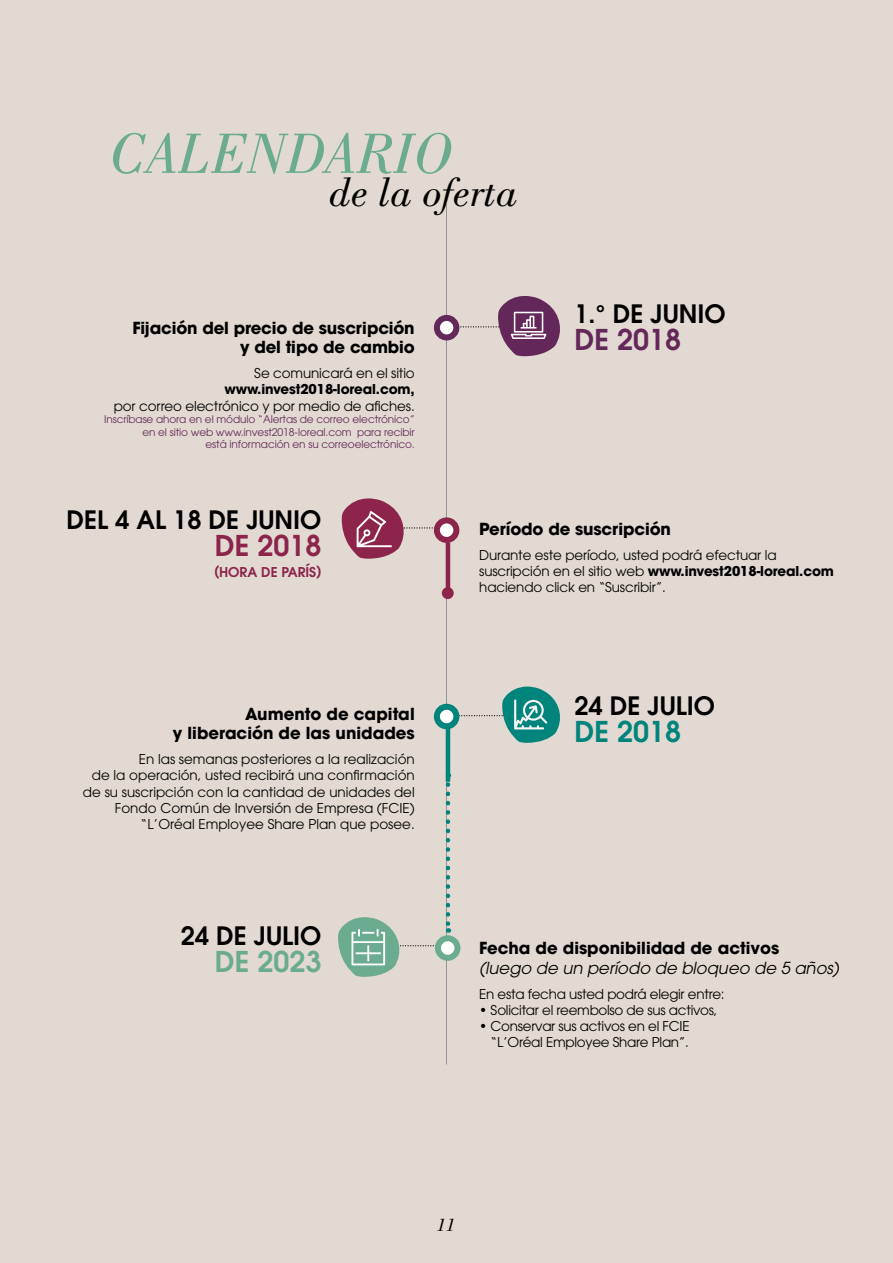
<style>
.page{position:relative;width:893px;height:1263px;background:#e2dad2}
.page>*{position:absolute;margin:0;border:0;box-sizing:border-box;transform-origin:0 0}
.t1{font:italic 60px "Bodoni BT";color:#6bab8f}
.t2{font:italic 43.5px "Bodoni BT";color:#000}
.t3{font:600 28.5px "ITC Avant Garde Std";color:#642759}
.t4{font:600 28.5px "ITC Avant Garde Std";color:#8c244b}
.t5{font:600 28.5px "ITC Avant Garde Std";color:#00847b}
.t6{font:600 28.5px "ITC Avant Garde Std";color:#6bab8f}
.t7{font:600 25.2px "ITC Avant Garde Std";color:#000}
.t8{font:italic 19.5px "Bodoni BT";color:#000}
.t9{font:700 16.5px/19.8px "ITC Avant Garde Std";color:#000;text-align:right}
.t10{font:italic 16.5px "ITC Avant Garde Std";color:#000}
.t11{font:13.5px/16.2px "ITC Avant Garde Std";letter-spacing:-.01em;color:#000;text-align:right}
.t12{font:700 13.5px "ITC Avant Garde Std";letter-spacing:-.01em;color:#000}
.t13{font:600 13.5px "ITC Avant Garde Std";color:#8c244b}
.t14{font:10.5px/12.6px "ITC Avant Garde Std";letter-spacing:-.01em;color:#642759;text-align:right}
.s1{font-weight:700}
</style>
<div class="page">
<hr style="left:446px;top:204px;width:1px;height:860px;background:#939598">
<div style="left:437px;top:318px;width:19px;height:19px;background:#fff;border-radius:50%"></div>
<div style="left:434px;top:315px;width:25px;height:25px;border:6px solid #642759;border-radius:50%"></div>
<svg style="left:446px;top:296px;width:114px;height:60px"></svg>
<div style="left:437px;top:707px;width:19px;height:19px;background:#fff;border-radius:50%"></div>
<div style="left:434px;top:704px;width:25px;height:25px;border:6px solid #00847b;border-radius:50%"></div>
<div style="left:437px;top:520px;width:19px;height:20px;background:#fff;border-radius:50%"></div>
<div style="left:434px;top:517px;width:25px;height:26px;border:6px solid #8c244b;border-radius:50%"></div>
<svg style="left:341px;top:498px;width:100px;height:61px"></svg>
<svg style="left:454px;top:686px;width:106px;height:57px"></svg>
<hr style="left:446px;top:542px;width:4px;height:53px;background:#8c244b">
<hr style="left:446px;top:727px;width:4px;height:55px;background:#00847b">
<svg style="left:446px;top:784px;width:4px;height:149px"></svg>
<div style="left:442px;top:587px;width:12px;height:12px;background:#8c244b;border-radius:50%"></div>
<div style="left:438px;top:938px;width:19px;height:20px;background:#fff;border-radius:50%"></div>
<div style="left:435px;top:935px;width:25px;height:26px;border:6px solid #6bab8f;border-radius:50%"></div>
<svg style="left:338px;top:917px;width:102px;height:60px"></svg>
<h1 class="t1" style="left:111px;top:117px;width:345px">CALENDARIO</h1>
<h2 class="t2" style="left:330px;top:165px;width:190px">de la oferta</h2>
<p class="t9" style="left:132px;top:317px;width:284px">Fijación del precio de suscripción y del tipo de cambio</p>
<p class="t11" style="left:254px;top:365px;width:162px">Se comunicará en el sitio</p>
<p class="t12" style="left:224px;top:380px;width:192px">www.invest2018-loreal.com,</p>
<p class="t11" style="left:114px;top:397px;width:302px">por correo electrónico y por medio de afiches.</p>
<p class="t14" style="left:104px;top:413px;width:312px">Inscríbase ahora en el módulo “Alertas de correo electrónico” en el sitio web www.invest2018-loreal.com para recibir<br>está información en su correoelectrónico.</p>
<h3 class="t7" style="left:574px;top:297px;width:153px">1.° DE JUNIO</h3>
<h3 class="t3" style="left:574px;top:321px;width:108px">DE 2018</h3>
<h3 class="t7" style="left:66px;top:503px;width:257px">DEL 4 AL 18 DE JUNIO</h3>
<h3 class="t4" style="left:215px;top:527px;width:108px">DE 2018</h3>
<p class="t13" style="left:214px;top:563px;width:109px">(HORA DE PARÍS)</p>
<p class="t9" style="left:173px;top:703px;width:243px">Aumento de capital<br>y liberación de las unidades</p>
<p class="t11" style="left:83px;top:751px;width:333px">En las semanas posteriores a la realización<br>de la operación, usted recibirá una confirmación de su suscripción con la cantidad de unidades del Fondo Común de Inversión de Empresa (FCIE) “L’Oréal Employee Share Plan que posee.</p>
<h3 class="t7" style="left:181px;top:919px;width:142px">24 DE JULIO</h3>
<h3 class="t6" style="left:215px;top:943px;width:108px">DE 2023</h3>
<p class="t9" style="left:479px;top:519px;width:193px">Período de suscripción</p>
<p class="t11" style="left:479px;top:547px;width:356px;text-align:left">Durante este período, usted podrá efectuar la suscripción en el sitio web <span class="s1">www.invest2018-loreal.com </span>haciendo click en “Suscribir”.</p>
<h3 class="t7" style="left:574px;top:689px;width:142px">24 DE JULIO</h3>
<h3 class="t5" style="left:574px;top:712px;width:108px">DE 2018</h3>
<p class="t9" style="left:479px;top:938px;width:302px">Fecha de disponibilidad de activos</p>
<p class="t10" style="left:479px;top:958px;width:361px">(luego de un período de bloqueo de 5 años)</p>
<p class="t11" style="left:479px;top:985px;width:247px">En esta fecha usted podrá elegir entre:</p>
<p class="t11" style="left:479px;top:1002px;width:240px">• Solicitar el reembolso de sus activos,</p>
<p class="t11" style="left:479px;top:1018px;width:212px">• Conservar sus activos en el FCIE “L’Oréal Employee Share Plan”.</p>
<h3 class="t8" style="left:437px;top:1212px;width:21px">11</h3>
</div>
